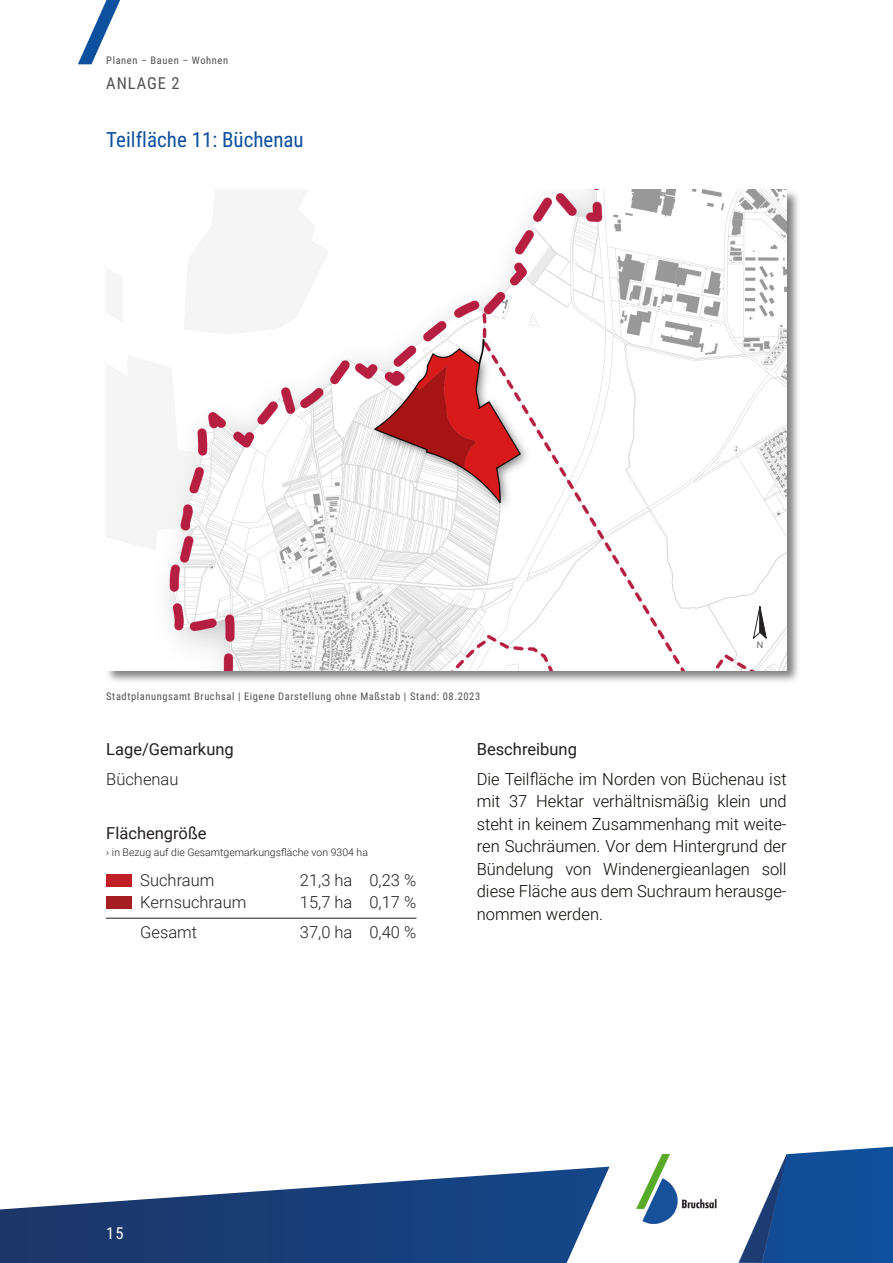
<style>
.page{position:relative;width:893px;height:1263px;background:#fff}
.page>*{position:absolute;margin:0;border:0;box-sizing:border-box;transform-origin:0 0}
.t1{font:21px "Roboto Condensed";color:#0d509e}
.t2{font:300 16.65px/22.5px "Roboto";color:#080704;text-align:justify}
.t3{font:16.65px "Roboto";color:#231f20}
.t4{font:300 16.5px/22.5px "Roboto";color:#231f20}
.t5{font:16.5px "Roboto";color:#231f20}
.t6{font:16.5px "Roboto Condensed";letter-spacing:.055em;color:#52504f}
.t7{font:16.5px "Roboto Condensed";color:#fff}
.t8{font:10.5px "Roboto Condensed";letter-spacing:.055em;color:#52504f}
.t9{font:300 10.5px "Roboto";color:#231f20}
.t10{font:300 9px "Roboto";color:#231f20}
</style>
<div class="page">
<svg style="left:0;top:1147px;width:893px;height:116px"></svg>
<svg style="left:738px;top:1154px;width:49px;height:109px"></svg>
<svg style="left:78px;top:0;width:42px;height:64px"></svg>
<div style="left:106px;top:874px;width:26px;height:12px;background:#c02025"></div>
<div style="left:106px;top:896px;width:26px;height:13px;background:#a51d21"></div>
<hr style="left:106px;top:918px;width:310px;height:1px;background:#231f20">
<img style="left:107px;top:189px;width:691px;height:493px">
<img style="left:106px;top:190px;width:681px;height:480px">
<svg style="left:753px;top:602px;width:14px;height:38px"></svg>
<p class="t8" style="left:106px;top:56px;width:123px">Planen – Bauen – Wohnen</p>
<p class="t6" style="left:106px;top:77px;width:75px">ANLAGE 2</p>
<p class="t1" style="left:106px;top:132px;width:199px">Teilfläche 11: Büchenau</p>
<p class="t8" style="left:106px;top:692px;width:375px">Stadtplanungsamt Bruchsal | Eigene Darstellung ohne Maßstab | Stand: 08.2023</p>
<p class="t10" style="left:757px;top:641px;width:8px">N</p>
<p class="t5" style="left:106px;top:742px;width:129px">Lage/Gemarkung</p>
<p class="t4" style="left:106px;top:769px;width:74px">Büchenau</p>
<p class="t5" style="left:106px;top:827px;width:102px">Flächengröße</p>
<p class="t9" style="left:106px;top:848px;width:263px">› in Bezug auf die Gesamtgemarkungsfläche von 9304 ha</p>
<p class="t4" style="left:140px;top:870px;width:108px">Suchraum<br>Kernsuchraum</p>
<p class="t4" style="left:140px;top:923px;width:58px">Gesamt</p>
<p class="t4" style="left:300px;top:870px;width:54px">21,3 ha<br>15,7 ha</p>
<p class="t4" style="left:300px;top:923px;width:54px">37,0 ha</p>
<p class="t4" style="left:369px;top:870px;width:48px">0,23 %<br>0,17 %</p>
<p class="t4" style="left:369px;top:923px;width:48px">0,40 %</p>
<p class="t3" style="left:477px;top:742px;width:102px">Beschreibung</p>
<p class="t2" style="left:477px;top:769px;width:311px">Die Teilfläche im Norden von Büchenau ist mit 37 Hektar verhältnismäßig klein und steht in keinem Zusammenhang mit weite&shy;ren Suchräumen. Vor dem Hintergrund der Bündelung von Windenergieanlagen soll diese Fläche aus dem Suchraum herausge&shy;nommen werden.</p>
<p class="t7" style="left:106px;top:1227px;width:19px">15</p>
</div>
